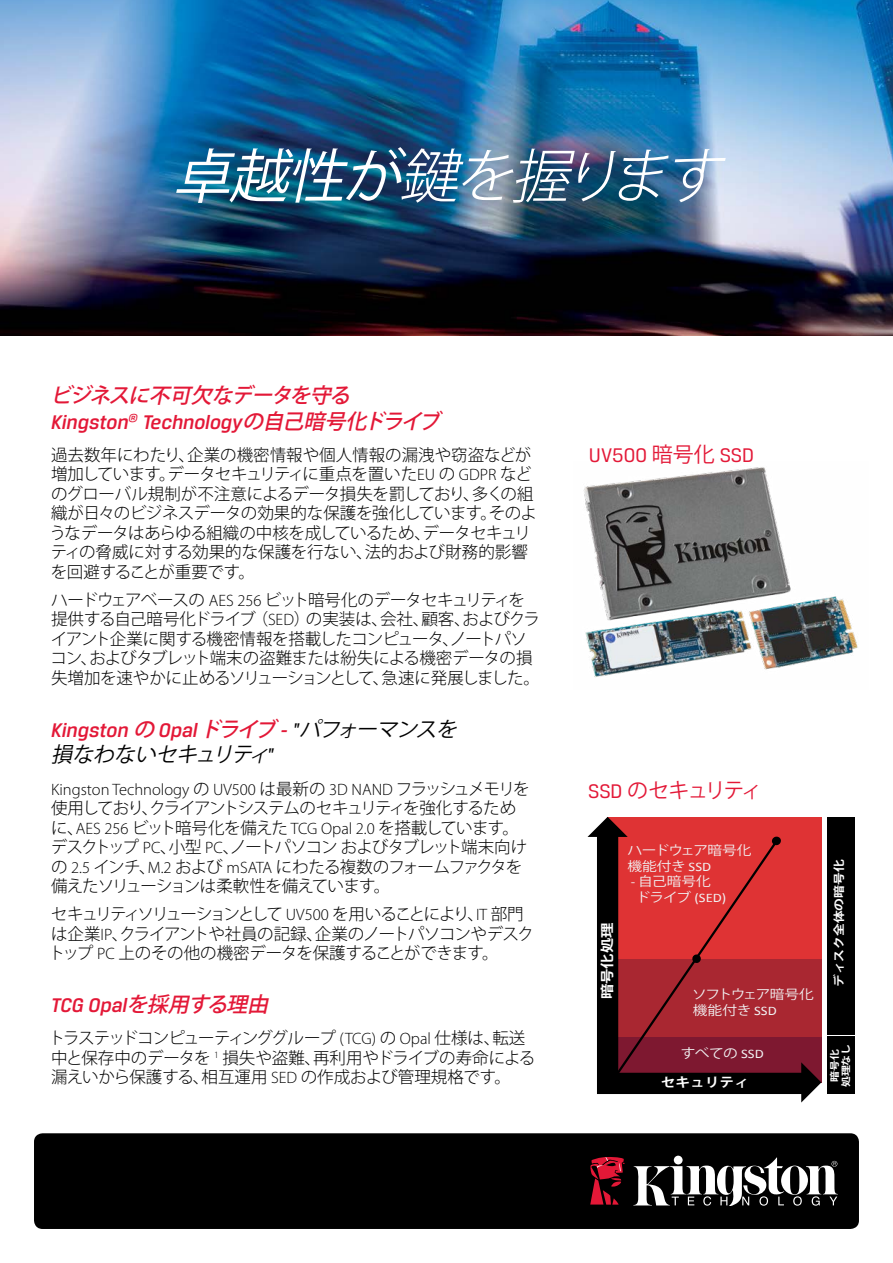
<style>
.page{position:relative;width:893px;height:1263px;background:#fff}
.page>*{position:absolute;margin:0;border:0;box-sizing:border-box;transform-origin:0 0}
.t1{font:italic 300 58.5px "Koz Go Pro";color:#fff}
.t2{font:italic 500 21px "Breuer Text";color:#e31837}
.t3{font:italic 500 21px "Koz Go Pro";color:#e31837}
.t4{font:italic 21px "Koz Go Pro";color:#000}
.t5{font:21px "Breuer Text";color:#e31837}
.t6{font:21px "Koz Go Pro";letter-spacing:-.11em;color:#e31837}
.t7{font:300 16.5px/19.5px "Koz Go Pro";letter-spacing:-.02em;color:#000}
.t8{font:300 16.5px/19.5px "Koz Go Pro";letter-spacing:-.04em;color:#000}
.t9{font:300 16.5px/19.5px "Koz Go Pro";letter-spacing:-.06em;color:#000}
.t10{font:300 16.5px/19.5px "Koz Go Pro";letter-spacing:-.07em;color:#000}
.t11{font:300 16.5px "Myriad Pro";color:#000}
.t12{font:700 13.65px "Koz Go Pro";color:#fff;scale:1.13 1}
.t13{font:13.05px/15.9px "Koz Go Pro";letter-spacing:-.03em;color:#f1f1f2;scale:1.13 1}
.t14{font:13.05px "Calibri";color:#f1f1f2;scale:1.13 1}
.t15{font:700 13.05px "Koz Go Pro";color:#fff;scale:1.13 1}
.t16{font:700 11.25px "Koz Go Pro";color:#fff;scale:1.13 1}
.t17{font:700 9.6px/11.6px "Koz Go Pro";color:#fff;text-align:center;scale:1.13 1}
.s1{font-weight:400}
.s2{font-family:"Koz Go Pro"}
.s3{font-family:"Myriad Pro"}
.s4{font-weight:400;color:#000}
.s5{font-family:"Koz Go Pro";font-weight:400;color:#000}
.s6{font-family:"Breuer Text"}
.s7{font-family:"Calibri"}
</style>
<div class="page">
<img style="left:0;top:0;width:893px;height:336px">
<img style="left:583px;top:467px;width:275px;height:210px">
<svg style="left:587px;top:817px;width:234px;height:285px;background:#a53338"></svg>
<div style="left:826px;top:1037px;width:28px;height:57px;background:#000"></div>
<div style="left:827px;top:817px;width:28px;height:217px;background:#000"></div>
<div style="left:34px;top:1133px;width:825px;height:96px;background:#000;border-radius:9px"></div>
<svg style="left:633px;top:1157px;width:205px;height:48px"></svg>
<svg style="left:590px;top:1157px;width:35px;height:48px"></svg>
<h1 class="t1" style="left:172px;top:138px;width:567px"><span class="s1">卓越性が</span>鍵を握ります</h1>
<p class="t3" style="left:50px;top:382px;width:307px">ビジネスに不可欠なデータを守る</p>
<p class="t2" style="left:51px;top:410px;width:397px">Kingston<sup>®</sup> Technology<span class="s2">の自己暗号化ドライブ</span></p>
<p class="t7" style="left:50px;top:445px;width:489px">過去数年にわたり、企業の機密情報や個人情報の漏洩や窃盗などが増加しています。データセキュリティに重点を置いた<span class="s3">EU</span> の <span class="s3">GDPR</span> などのグローバル規制が不注意によるデータ損失を罰しており、多くの組織が日々のビジネスデータの効果的な保護を強化しています。そのようなデータはあらゆる組織の中核を成しているため、データセキュリティの脅威に対する効果的な保護を行ない、法的および財務的影響を回避することが重要です。</p>
<p class="t8" style="left:50px;top:590px;width:491px">ハードウェアベースの <span class="s3">AES 256</span> ビット暗号化のデータセキュリティを提供する自己暗号化ドライブ（<span class="s3">SED</span>）の実装は、会社、顧客、およびクライアント企業に関する機密情報を搭載したコンピュータ、ノートパソコン、およびタブレット端末の盗難または紛失による機密データの損失増加を速やかに止めるソリューションとして、急速に発展しました。</p>
<p class="t2" style="left:51px;top:718px;width:413px">Kingston <span class="s2">の</span> Opal <span class="s2">ドライブ</span> - <span class="s4">"</span><span class="s5">パフォーマンスを</span></p>
<p class="t4" style="left:51px;top:741px;width:226px">損なわないセキュリティ<span class="s6">"</span></p>
<p class="t11" style="left:51px;top:779px;width:480px">Kingston Technology <span class="s2">の</span> UV500 <span class="s2">は最新の</span> 3D NAND <span class="s2">フラッシュメモリを</span></p>
<p class="t9" style="left:51px;top:798px;width:478px">使用しており、クライアントシステムのセキュリティを強化するために、<span class="s3">AES 256</span> ビット暗号化を備えた <span class="s3">TCG Opal 2.0</span> を搭載しています。デスクトップ <span class="s3">PC</span>、小型 <span class="s3">PC</span>、ノートパソコンおよびタブレット端末向けの <span class="s3">2.5</span> インチ、<span class="s3">M.2</span> および <span class="s3">mSATA</span> にわたる複数のフォームファクタを備えたソリューションは柔軟性を備えています。</p>
<p class="t10" style="left:49px;top:904px;width:487px">セキュリティソリューションとして <span class="s3">UV500</span> を用いることにより、<span class="s3">IT</span> 部門は企業<span class="s3">IP</span>、クライアントや社員の記録、企業のノートパソコンやデスクトップ <span class="s3">PC</span> 上のその他の機密データを保護することができます。</p>
<p class="t2" style="left:51px;top:993px;width:225px">TC G Op a l<span class="s2">を採用する理由</span></p>
<p class="t7" style="left:49px;top:1028px;width:488px">トラステッドコンピューティンググループ <span class="s3">(TCG)</span> の <span class="s3">Opal</span> 仕様は、転送中と保存中のデータを <sup>1</sup> 損失や盗難、再利用やドライブの寿命による漏えいから保護する、相互運用 <span class="s3">SED</span> の作成および管理規格です。</p>
<p class="t5" style="left:589px;top:443px;width:167px">UV500 <span class="s2">暗号化</span> SSD</p>
<p class="t6" style="left:588px;top:777px;width:176px"><span class="s6">SSD</span> のセキュリティ</p>
<p class="t12" style="left:598px;top:999px;width:69px;rotate:-90deg">暗号化処理</p>
<p class="t13" style="left:627px;top:842px;width:111px">ハードウェア暗号化機能付き <span class="s7">SSD</span></p>
<p class="t13" style="left:631px;top:874px;width:72px"><span class="s7">-</span> 自己暗号化</p>
<p class="t14" style="left:636px;top:890px;width:82px"><span class="s2">ドライブ</span> (SED)</p>
<p class="t13" style="left:692px;top:986px;width:109px">ソフトウェア暗号化機能付き <span class="s7">SSD</span></p>
<p class="t13" style="left:681px;top:1045px;width:75px">すべての <span class="s7">SSD</span></p>
<p class="t15" style="left:661px;top:1073px;width:80px">セキュリティ</p>
<p class="t16" style="left:832px;top:987px;width:115px;rotate:-90deg">ディスク全体の暗号化</p>
<p class="t17" style="left:829px;top:1087px;width:40px;rotate:-90deg">暗号化処理なし</p>
</div>
